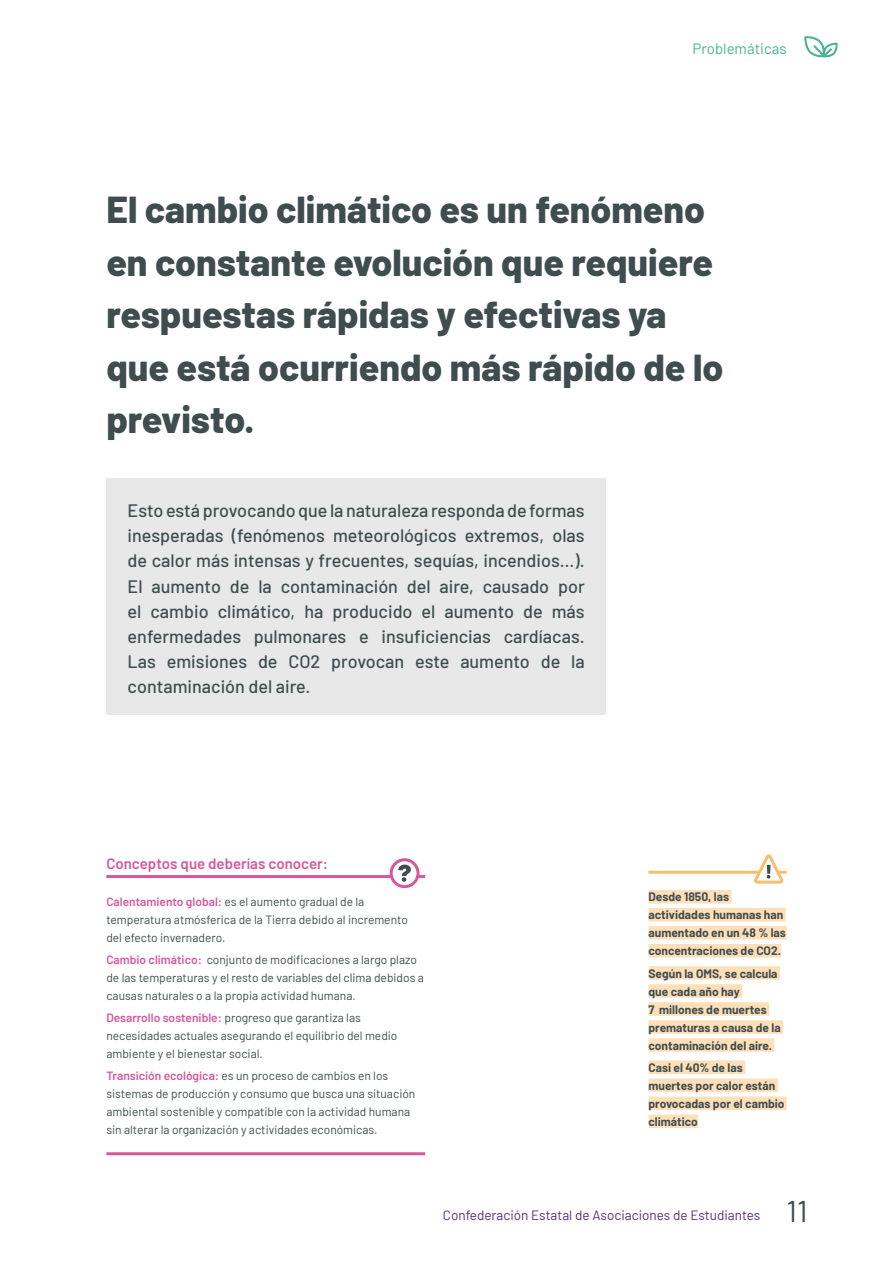
<style>
.page{position:relative;width:893px;height:1263px;background:#fff}
.page>*{position:absolute;margin:0;border:0;box-sizing:border-box;transform-origin:0 0}
.Texto_muy_grande{font:800 37.5px/52.5px "Barlow";color:#3f4d4f}
.t1{font:30px "Barlow";color:#3f4d4f}
.Texto_mediano{font:500 18px/25.2px "Barlow";color:#3f4d4f;text-align:justify}
.Texto{font:600 15px "Barlow";color:#d6579b}
.t2{font:15px "Barlow";color:#4ab58d}
.t3{font:13.5px "Barlow";color:#572e87}
.Texto_vocabulario{font:12px/18px "Barlow";color:#3f4d4f}
.Texto_importante{font:700 12px/18px "Barlow";color:#3f4d4f}
.s1{font-weight:600;color:#d6579b}
</style>
<div class="page">
<div style="left:106px;top:478px;width:500px;height:237px;background:#e8e8e8"></div>
<hr style="left:106px;top:1152px;width:319px;height:3px;background:#d6579b">
<hr style="left:106px;top:875px;width:319px;height:3px;background:#d6579b">
<svg style="left:391px;top:860px;width:27px;height:27px"></svg>
<div style="left:390px;top:858px;width:30px;height:30px;border:3px solid #d6579b;border-radius:50%"></div>
<svg style="left:398px;top:865px;width:13px;height:17px"></svg>
<hr style="left:648px;top:871px;width:139px;height:3px;background:#fabe6b">
<div style="left:648px;top:890px;width:83px;height:13px;background:#fedfb8"></div>
<div style="left:648px;top:908px;width:138px;height:13px;background:#fedfb8"></div>
<div style="left:648px;top:926px;width:139px;height:13px;background:#fedfb8"></div>
<div style="left:648px;top:944px;width:133px;height:13px;background:#fedfb8"></div>
<div style="left:648px;top:966px;width:132px;height:14px;background:#fedfb8"></div>
<div style="left:648px;top:984px;width:94px;height:14px;background:#fedfb8"></div>
<div style="left:648px;top:1002px;width:121px;height:14px;background:#fedfb8"></div>
<div style="left:648px;top:1020px;width:135px;height:14px;background:#fedfb8"></div>
<div style="left:648px;top:1038px;width:126px;height:14px;background:#fedfb8"></div>
<div style="left:648px;top:1060px;width:97px;height:14px;background:#fedfb8"></div>
<div style="left:648px;top:1078px;width:130px;height:14px;background:#fedfb8"></div>
<div style="left:648px;top:1096px;width:139px;height:14px;background:#fedfb8"></div>
<div style="left:648px;top:1114px;width:50px;height:14px;background:#fedfb8"></div>
<svg style="left:751px;top:854px;width:35px;height:30px"></svg>
<svg style="left:804px;top:36px;width:34px;height:22px"></svg>
<p class="t2" style="left:693px;top:38px;width:96px">Problemáticas</p>
<p class="Texto_muy_grande" style="left:106px;top:181px;width:618px">El cambio climático es un fenómeno en constante evolución que requiere respuestas rápidas y efectivas ya que está ocurriendo más rápido de lo previsto.</p>
<p class="Texto_mediano" style="left:128px;top:496px;width:459px">Esto está provocando que la naturaleza responda de formas inesperadas (fenómenos meteorológicos extremos, olas de calor más intensas y frecuentes, sequías, incendios…).<br>El aumento de la contaminación del aire, causado por el cambio climático, ha producido el aumento de más enfermedades pulmonares e insuficiencias cardíacas.<br>Las emisiones de CO2 provocan este aumento de la contaminación del aire.</p>
<p class="Texto" style="left:106px;top:853px;width:223px">Conceptos que deberías conocer:</p>
<p class="Texto_vocabulario" style="left:106px;top:891px;width:303px"><span class="s1">Calentamiento global:</span> es el aumento gradual de la temperatura atmósferica de la Tierra debido al incremento del efecto invernadero.</p>
<p class="Texto_vocabulario" style="left:106px;top:949px;width:319px"><span class="s1">Cambio climático:</span> conjunto de modificaciones a largo plazo de las temperaturas y el resto de variables del clima debidos a causas naturales o a la propia actividad humana.</p>
<p class="Texto_vocabulario" style="left:106px;top:1008px;width:293px"><span class="s1">Desarrollo sostenible:</span> progreso que garantiza las necesidades actuales asegurando el equilibrio del medio ambiente y el bienestar social.</p>
<p class="Texto_vocabulario" style="left:106px;top:1066px;width:310px"><span class="s1">Transición ecológica:</span> es un proceso de cambios en los sistemas de producción y consumo que busca una situación ambiental sostenible y compatible con la actividad humana sin alterar la organización y actividades económicas.</p>
<p class="Texto_importante" style="left:648px;top:887px;width:139px">Desde 1850, las actividades humanas han aumentado en un 48 % las concentraciones de CO2.</p>
<p class="Texto_importante" style="left:648px;top:963px;width:134px">Según la OMS, se calcula que cada año hay<br>7 millones de muertes prematuras a causa de la contaminación del aire.</p>
<p class="Texto_importante" style="left:648px;top:1057px;width:138px">Casi el 40% de las muertes por calor están provocadas por el cambio climático</p>
<p class="t3" style="left:443px;top:1205px;width:319px">Confederación Estatal de Asociaciones de Estudiantes</p>
<h2 class="t1" style="left:787px;top:1189px;width:23px">11</h2>
</div>
